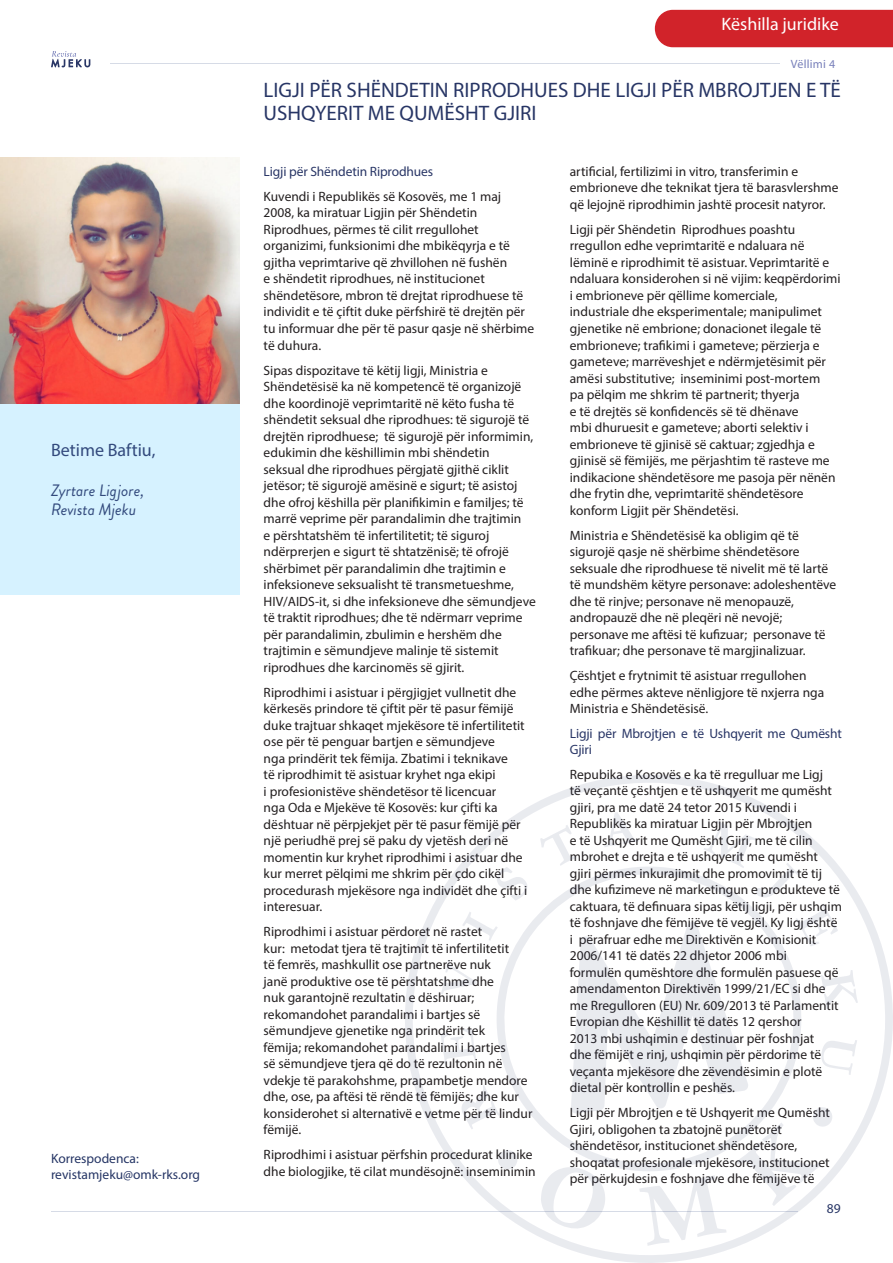
<style>
.page{position:relative;width:893px;height:1263px;background:#fff}
.page>*{position:absolute;margin:0;border:0;box-sizing:border-box;transform-origin:0 0}
.t1{font:21px/22.5px "Myriad Pro";color:#273565}
.t2{font:18px "Myriad Pro";color:#fff}
.t3{font:18px "Myriad Pro";color:#334a7d}
.t4{font:italic 16.5px "Brandon Grotesque";color:#334a7d}
.Paragraph_Style_1{font:13.5px/16.5px "Myriad Pro";color:#231f20}
.Paragraph_Style_1-2{font:13.5px/16px "Myriad Pro";letter-spacing:-.01em;color:#293666}
.t5{font:13.5px "Myriad Pro";color:#253565}
.t6{font:13.5px "Myriad Pro";color:#273565}
.t7{font:12px "Myriad Pro";letter-spacing:.02em;color:#7880ba}
</style>
<div class="page">
<hr style="left:111px;top:63px;width:669px;height:1px;background:#d6dbe6">
<svg style="left:51px;top:51px;width:39px;height:17px"></svg>
<hr style="left:51px;top:1211px;width:746px;height:1px;background:#d6dbe6">
<div style="left:655px;top:10px;width:238px;height:37px;background:#d1232a"></div>
<div style="left:0;top:404px;width:240px;height:191px;background:#d6f2ff"></div>
<img style="left:0;top:157px;width:240px;height:247px">
<svg style="left:405px;top:775px;width:488px;height:488px"></svg>
<svg style="left:541px;top:903px;width:317px;height:343px"></svg>
<p class="t3" style="left:51px;top:439px;width:106px">Betime Baftiu,</p>
<p class="t4" style="left:51px;top:479px;width:95px">Zyrtare Ligjore,</p>
<p class="t4" style="left:51px;top:498px;width:87px">Revista Mjeku</p>
<p class="t5" style="left:51px;top:1150px;width:89px">Korrespodenca:</p>
<p class="t5" style="left:51px;top:1166px;width:151px">revistamjeku@omk-rks.org</p>
<p class="t2" style="left:721px;top:12px;width:119px">Këshilla juridike</p>
<p class="t7" style="left:791px;top:57px;width:46px">Vëllimi 4</p>
<p class="t1" style="left:264px;top:79px;width:579px">LIGJI PËR SHËNDETIN RIPRODHUES DHE LIGJI PËR MBROJTJEN E TË<br>USHQYERIT ME QUMËSHT GJIRI</p>
<p class="Paragraph_Style_1-2" style="left:264px;top:163px;width:171px">Ligji për Shëndetin Riprodhues</p>
<p class="Paragraph_Style_1" style="left:264px;top:188px;width:272px">Kuvendi i Republikës së Kosovës, me 1 maj 2008, ka miratuar Ligjin për Shëndetin Riprodhues, përmes të cilit rregullohet organizimi, funksionimi dhe mbikëqyrja e të gjitha veprimtarive që zhvillohen në fushën<br>e shëndetit riprodhues, në institucionet shëndetësore, mbron të drejtat riprodhuese të individit e të çiftit duke përfshirë të drejtën për tu informuar dhe për të pasur qasje në shërbime të duhura.</p>
<p class="Paragraph_Style_1" style="left:264px;top:361px;width:274px">Sipas dispozitave të këtij ligji, Ministria e Shëndetësisë ka në kompetencë të organizojë dhe koordinojë veprimtaritë në këto fusha të shëndetit seksual dhe riprodhues: të sigurojë të drejtën riprodhuese; të sigurojë për informimin, edukimin dhe këshillimin mbi shëndetin<br>seksual dhe riprodhues përgjatë gjithë ciklit jetësor; të sigurojë amësinë e sigurt; të asistoj dhe ofroj këshilla për planifikimin e familjes; të marrë veprime për parandalimin dhe trajtimin<br>e përshtatshëm të infertilitetit; të siguroj ndërprerjen e sigurt të shtatzënisë; të ofrojë shërbimet për parandalimin dhe trajtimin e infeksioneve seksualisht të transmetueshme, HIV/AIDS-it, si dhe infeksioneve dhe sëmundjeve të traktit riprodhues; dhe të ndërmarr veprime për parandalimin, zbulimin e hershëm dhe trajtimin e sëmundjeve malinje të sistemit riprodhues dhe karcinomës së gjirit.</p>
<p class="Paragraph_Style_1" style="left:264px;top:683px;width:265px">Riprodhimi i asistuar i përgjigjet vullnetit dhe kërkesës prindore të çiftit për të pasur fëmijë duke trajtuar shkaqet mjekësore të infertilitetit ose për të penguar bartjen e sëmundjeve<br>nga prindërit tek fëmija. Zbatimi i teknikave<br>të riprodhimit të asistuar kryhet nga ekipi<br>i profesionistëve shëndetësor të licencuar<br>nga Oda e Mjekëve të Kosovës: kur çifti ka dështuar në përpjekjet për të pasur fëmijë për një periudhë prej së paku dy vjetësh deri në momentin kur kryhet riprodhimi i asistuar dhe kur merret pëlqimi me shkrim për çdo cikël procedurash mjekësore nga individët dhe çifti i interesuar.</p>
<p class="Paragraph_Style_1" style="left:264px;top:923px;width:270px">Riprodhimi i asistuar përdoret në rastet<br>kur: metodat tjera të trajtimit të infertilitetit<br>të femrës, mashkullit ose partnerëve nuk<br>janë produktive ose të përshtatshme dhe<br>nuk garantojnë rezultatin e dëshiruar; rekomandohet parandalimi i bartjes së sëmundjeve gjenetike nga prindërit tek<br>fëmija; rekomandohet parandalimi i bartjes<br>së sëmundjeve tjera që do të rezultonin në vdekje të parakohshme, prapambetje mendore dhe, ose, pa aftësi të rëndë të fëmijës; dhe kur konsiderohet si alternativë e vetme për të lindur fëmijë.</p>
<p class="Paragraph_Style_1" style="left:264px;top:1146px;width:274px">Riprodhimi i asistuar përfshin procedurat klinike dhe biologjike, të cilat mundësojnë: inseminimin</p>
<p class="Paragraph_Style_1" style="left:570px;top:163px;width:270px">artificial, fertilizimi in vitro, transferimin e embrioneve dhe teknikat tjera të barasvlershme që lejojnë riprodhimin jashtë procesit natyror.</p>
<p class="Paragraph_Style_1" style="left:570px;top:221px;width:272px">Ligji për Shëndetin Riprodhues poashtu rregullon edhe veprimtaritë e ndaluara në lëminë e riprodhimit të asistuar. Veprimtaritë e ndaluara konsiderohen si në vijim: keqpërdorimi i embrioneve për qëllime komerciale,<br>industriale dhe eksperimentale; manipulimet gjenetike në embrione; donacionet ilegale të embrioneve; trafikimi i gameteve; përzierja e gameteve; marrëveshjet e ndërmjetësimit për amësi substitutive; inseminimi post-mortem<br>pa pëlqim me shkrim të partnerit; thyerja<br>e të drejtës së konfidencës së të dhënave<br>mbi dhuruesit e gameteve; aborti selektiv i embrioneve të gjinisë së caktuar; zgjedhja e gjinisë së fëmijës, me përjashtim të rasteve me indikacione shëndetësore me pasoja për nënën dhe frytin dhe, veprimtaritë shëndetësore konform Ligjit për Shëndetësi.</p>
<p class="Paragraph_Style_1" style="left:570px;top:526px;width:268px">Ministria e Shëndetësisë ka obligim që të sigurojë qasje në shërbime shëndetësore seksuale dhe riprodhuese të nivelit më të lartë të mundshëm këtyre personave: adoleshentëve dhe të rinjve; personave në menopauzë, andropauzë dhe në pleqëri në nevojë; personave me aftësi të kufizuar; personave të trafikuar; dhe personave të margjinalizuar.</p>
<p class="Paragraph_Style_1" style="left:570px;top:667px;width:256px">Çështjet e frytnimit të asistuar rregullohen edhe përmes akteve nënligjore të nxjerra nga<br>Ministria e Shëndetësisë.</p>
<p class="Paragraph_Style_1-2" style="left:570px;top:725px;width:274px">Ligji për Mbrojtjen e të Ushqyerit me Qumësht<br>Gjiri</p>
<p class="Paragraph_Style_1" style="left:570px;top:766px;width:274px">Repubika e Kosovës e ka të rregulluar me Ligj<br>të veçantë çështjen e të ushqyerit me qumësht gjiri, pra me datë 24 tetor 2015 Kuvendi i Republikës ka miratuar Ligjin për Mbrojtjen<br>e të Ushqyerit me Qumësht Gjiri, me të cilin mbrohet e drejta e të ushqyerit me qumësht gjiri përmes inkurajimit dhe promovimit të tij dhe kufizimeve në marketingun e produkteve të caktuara, të definuara sipas këtij ligji, për ushqim të foshnjave dhe fёmijёve tё vegjël. Ky ligj është i përafruar edhe me Direktivën e Komisionit 2006/141 të datës 22 dhjetor 2006 mbi formulën qumështore dhe formulën pasuese që amendamenton Direktivën 1999/21/EC si dhe me Rregulloren (EU) Nr. 609/2013 të Parlamentit Evropian dhe Këshillit të datës 12 qershor<br>2013 mbi ushqimin e destinuar për foshnjat<br>dhe fëmijët e rinj, ushqimin për përdorime të veçanta mjekësore dhe zëvendësimin e plotë dietal për kontrollin e peshës.</p>
<p class="Paragraph_Style_1" style="left:570px;top:1104px;width:262px">Ligji për Mbrojtjen e të Ushqyerit me Qumësht Gjiri, obligohen ta zbatojnë punëtorët shëndetësor, institucionet shëndetësore, shoqatat profesionale mjekësore, institucionet për përkujdesin e foshnjave dhe fëmijëve të</p>
<p class="t6" style="left:827px;top:1200px;width:15px">89</p>
</div>
